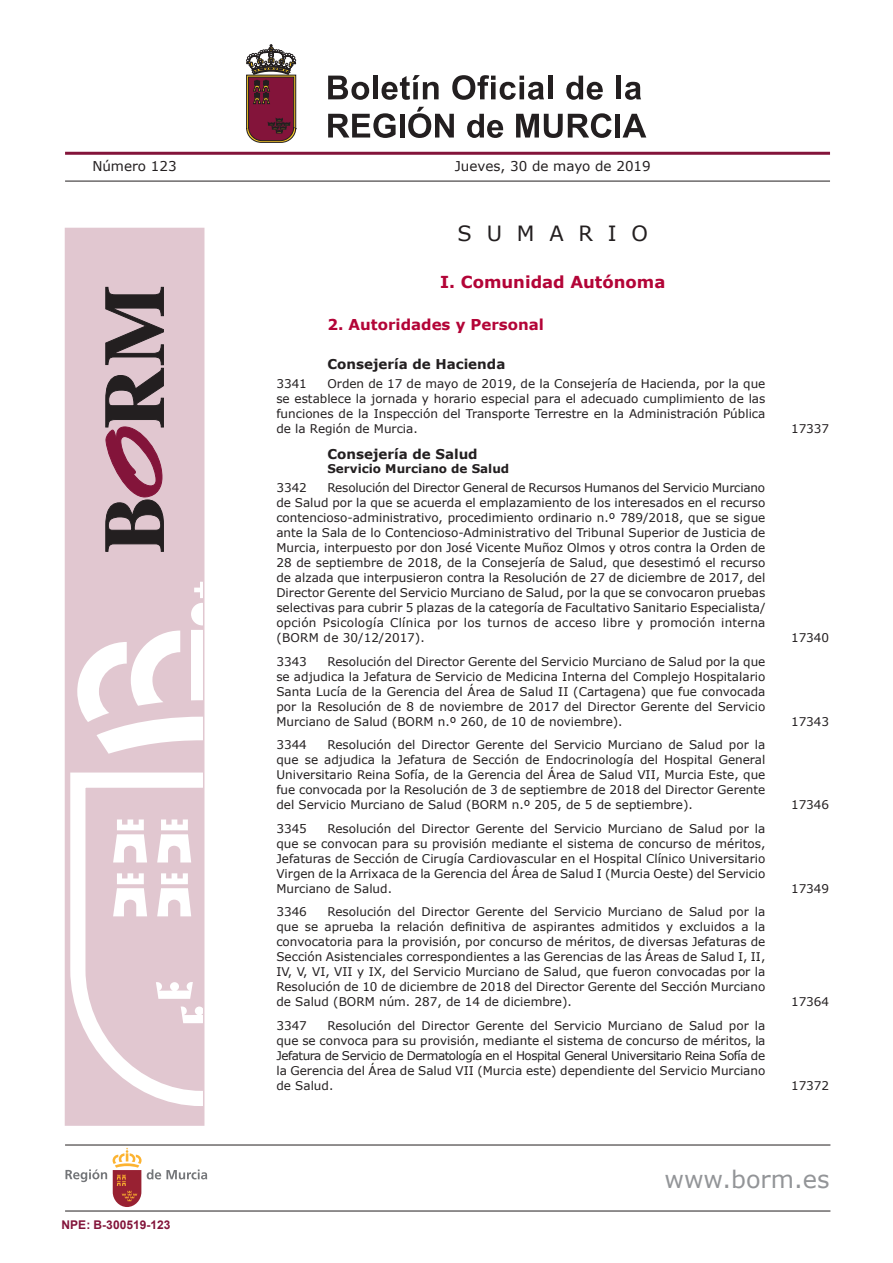
<style>
.page{position:relative;width:893px;height:1263px;background:#fff}
.page>*{position:absolute;margin:0;border:0;box-sizing:border-box;transform-origin:0 0}
.t1{font:24px "Verdana";color:#939598}
.t2{font:21px "Verdana";color:#231f20}
.t3{font:700 16.5px "Verdana";color:#b30437}
.t4{font:700 15px "Verdana";color:#b30437}
.t5{font:700 13.5px "Verdana";color:#231f20}
.t6{font:13.5px "Verdana";color:#231f20}
.t7{font:12px/15px "Verdana";color:#231f20;text-align:justify}
.t8{font:700 12px "Verdana";color:#231f20}
.t9{font:700 12px "Arial";color:#83143a}
</style>
<div class="page">
<hr style="left:65px;top:152px;width:765px;height:3px;background:#83143a">
<svg style="left:328px;top:113px;width:68px;height:25px"></svg>
<div style="left:400px;top:114px;width:5px;height:24px;background:#231f20"></div>
<svg style="left:408px;top:107px;width:46px;height:31px"></svg>
<svg style="left:467px;top:114px;width:36px;height:24px"></svg>
<svg style="left:516px;top:113px;width:96px;height:25px"></svg>
<hr style="left:616px;top:114px;width:4px;height:24px;background:#231f20">
<svg style="left:622px;top:114px;width:24px;height:24px"></svg>
<svg style="left:328px;top:76px;width:41px;height:24px"></svg>
<div style="left:373px;top:76px;width:5px;height:23px;background:#231f20"></div>
<svg style="left:382px;top:75px;width:57px;height:25px"></svg>
<svg style="left:452px;top:75px;width:92px;height:25px"></svg>
<div style="left:548px;top:76px;width:5px;height:23px;background:#231f20"></div>
<svg style="left:566px;top:76px;width:37px;height:24px"></svg>
<hr style="left:617px;top:76px;width:4px;height:23px;background:#231f20">
<svg style="left:625px;top:82px;width:16px;height:18px"></svg>
<hr style="left:65px;top:181px;width:765px;height:1px;background:#231f20">
<div style="left:65px;top:228px;width:139px;height:897px;background:#e1c7d0"></div>
<svg style="left:70px;top:772px;width:131px;height:334px"></svg>
<svg style="left:156px;top:958px;width:45px;height:90px"></svg>
<svg style="left:113px;top:819px;width:78px;height:97px"></svg>
<svg style="left:77px;top:582px;width:124px;height:172px"></svg>
<svg style="left:105px;top:287px;width:59px;height:265px"></svg>
<svg style="left:246px;top:45px;width:50px;height:98px;background:#824b53"></svg>
<hr style="left:65px;top:1144px;width:765px;height:1px;background:#231f20">
<svg style="left:113px;top:1148px;width:94px;height:59px"></svg>
<svg style="left:65px;top:1169px;width:42px;height:13px"></svg>
<hr style="left:65px;top:1210px;width:765px;height:1px;background:#231f20">
<p class="t6" style="left:92px;top:157px;width:86px">Número 123</p>
<p class="t6" style="left:455px;top:157px;width:197px">Jueves, 30 de mayo de 2019</p>
<h2 class="t2" style="left:458px;top:219px;width:192px">S U M A R I O</h2>
<h3 class="t3" style="left:440px;top:270px;width:227px">I. Comunidad Autónoma</h3>
<p class="t4" style="left:327px;top:314px;width:218px">2. Autoridades y Personal</p>
<p class="t5" style="left:327px;top:354px;width:179px">Consejería de Hacienda</p>
<p class="t7" style="left:276px;top:376px;width:490px;text-indent:51px">Orden de 17 de mayo de 2019, de la Consejería de Hacienda, por la que se establece la jornada y horario especial para el adecuado cumplimiento de las funciones de la Inspección del Transporte Terrestre en la Administración Pública de la Región de Murcia.</p>
<p class="t7" style="left:276px;top:376px;width:32px">3341</p>
<p class="t5" style="left:327px;top:445px;width:152px">Consejería de Salud</p>
<p class="t8" style="left:327px;top:460px;width:183px">Servicio Murciano de Salud</p>
<p class="t7" style="left:276px;top:480px;width:491px;text-indent:51px">Resolución del Director General de Recursos Humanos del Servicio Murciano de Salud por la que se acuerda el emplazamiento de los interesados en el recurso contencioso-administrativo, procedimiento ordinario n.º 789/2018, que se sigue ante la Sala de lo Contencioso-Administrativo del Tribunal Superior de Justicia de Murcia, interpuesto por don José Vicente Muñoz Olmos y otros contra la Orden de 28 de septiembre de 2018, de la Consejería de Salud, que desestimó el recurso de alzada que interpusieron contra la Resolución de 27 de diciembre de 2017, del Director Gerente del Servicio Murciano de Salud, por la que se convocaron pruebas selectivas para cubrir 5 plazas de la categoría de Facultativo Sanitario Especialista/ opción Psicología Clínica por los turnos de acceso libre y promoción interna (BORM de 30/12/2017).</p>
<p class="t7" style="left:276px;top:480px;width:32px">3342</p>
<p class="t7" style="left:276px;top:653px;width:490px;text-indent:51px">Resolución del Director Gerente del Servicio Murciano de Salud por la que se adjudica la Jefatura de Servicio de Medicina Interna del Complejo Hospitalario Santa Lucía de la Gerencia del Área de Salud II (Cartagena) que fue convocada por la Resolución de 8 de noviembre de 2017 del Director Gerente del Servicio Murciano de Salud (BORM n.º 260, de 10 de noviembre).</p>
<p class="t7" style="left:276px;top:653px;width:32px">3343</p>
<p class="t7" style="left:276px;top:737px;width:490px;text-indent:51px">Resolución del Director Gerente del Servicio Murciano de Salud por la que se adjudica la Jefatura de Sección de Endocrinología del Hospital General Universitario Reina Sofía, de la Gerencia del Área de Salud VII, Murcia Este, que fue convocada por la Resolución de 3 de septiembre de 2018 del Director Gerente del Servicio Murciano de Salud (BORM n.º 205, de 5 de septiembre).</p>
<p class="t7" style="left:276px;top:737px;width:32px">3344</p>
<p class="t7" style="left:276px;top:820px;width:491px;text-indent:51px">Resolución del Director Gerente del Servicio Murciano de Salud por la que se convocan para su provisión mediante el sistema de concurso de méritos, Jefaturas de Sección de Cirugía Cardiovascular en el Hospital Clínico Universitario Virgen de la Arrixaca de la Gerencia del Área de Salud I (Murcia Oeste) del Servicio Murciano de Salud.</p>
<p class="t7" style="left:276px;top:820px;width:32px">3345</p>
<p class="t7" style="left:276px;top:904px;width:490px;text-indent:51px">Resolución del Director Gerente del Servicio Murciano de Salud por la que se aprueba la relación definitiva de aspirantes admitidos y excluidos a la convocatoria para la provisión, por concurso de méritos, de diversas Jefaturas de Sección Asistenciales correspondientes a las Gerencias de las Áreas de Salud I, II, IV, V, VI, VII y IX, del Servicio Murciano de Salud, que fueron convocadas por la Resolución de 10 de diciembre de 2018 del Director Gerente del Sección Murciano de Salud (BORM núm. 287, de 14 de diciembre).</p>
<p class="t7" style="left:276px;top:904px;width:32px">3346</p>
<p class="t7" style="left:276px;top:1018px;width:490px;text-indent:51px">Resolución del Director Gerente del Servicio Murciano de Salud por la que se convoca para su provisión, mediante el sistema de concurso de méritos, la Jefatura de Servicio de Dermatología en el Hospital General Universitario Reina Sofía de la Gerencia del Área de Salud VII (Murcia este) dependiente del Servicio Murciano de Salud.</p>
<p class="t7" style="left:276px;top:1018px;width:32px">3347</p>
<p class="t7" style="left:791px;top:421px;width:40px">17337</p>
<p class="t7" style="left:791px;top:630px;width:40px">17340</p>
<p class="t7" style="left:791px;top:713px;width:40px">17343</p>
<p class="t7" style="left:791px;top:797px;width:40px">17346</p>
<p class="t7" style="left:791px;top:880px;width:40px">17349</p>
<p class="t7" style="left:791px;top:994px;width:40px">17364</p>
<p class="t7" style="left:791px;top:1078px;width:40px">17372</p>
<p class="t9" style="left:62px;top:1216px;width:110px">NPE: B-300519-123</p>
<h1 class="t1" style="left:664px;top:1164px;width:167px">www.borm.es</h1>
</div>
